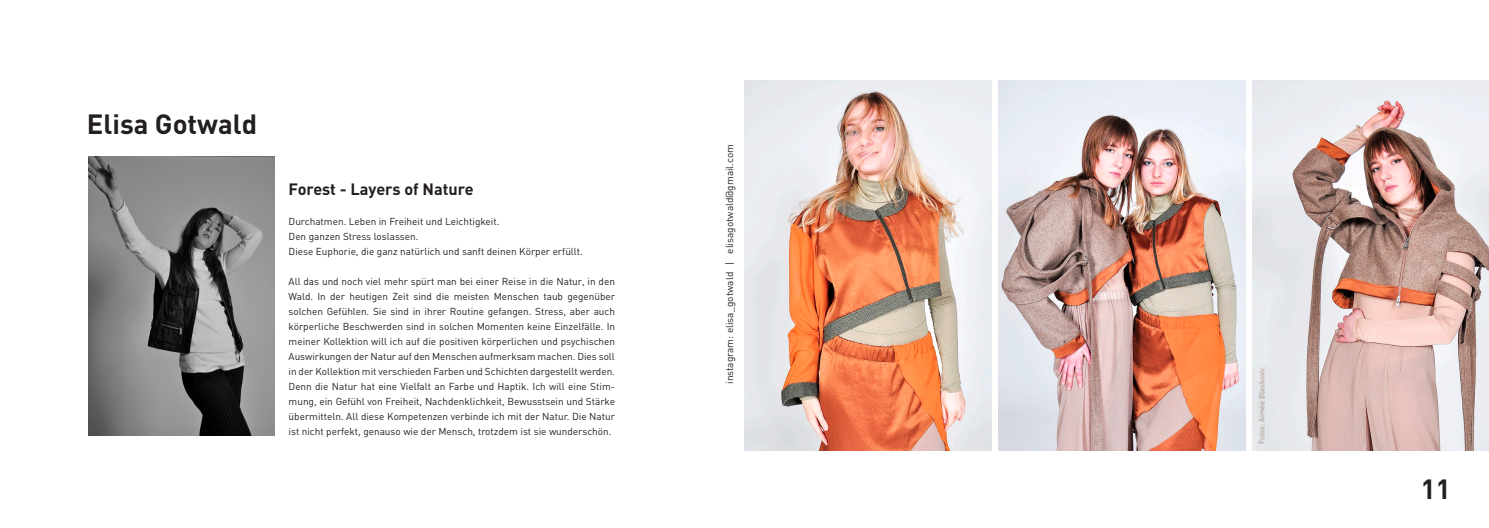
<style>
.page{position:relative;width:1489px;height:528px;background:#fff}
.page>*{position:absolute;margin:0;border:0;box-sizing:border-box;transform-origin:0 0}
.t1{font:700 27.5px "DIN";color:#231f20}
.t2{font:700 16.25px "DIN";color:#231f20}
.t3{font:10px/15px "DIN";color:#231f20}
.t4{font:7.5px "DIN";color:#a78e87}
</style>
<div class="page">
<img style="left:89px;top:156px;width:185px;height:279px">
<img style="left:998px;top:80px;width:247px;height:370px">
<img style="left:1252px;top:80px;width:236px;height:370px">
<img style="left:744px;top:80px;width:247px;height:370px">
<h1 class="t1" style="left:87px;top:106px;width:172px">Elisa Gotwald</h1>
<h2 class="t2" style="left:288px;top:179px;width:186px">Forest - Layers of Nature</h2>
<p class="t3" style="left:288px;top:214px;width:296px">Durchatmen. Leben in Freiheit und Leichtigkeit.<br>Den ganzen Stress loslassen.<br>Diese Euphorie, die ganz natürlich und sanft deinen Körper erfüllt.</p>
<p class="t3" style="left:288px;top:274px;width:328px;text-align:justify">All das und noch viel mehr spürt man bei einer Reise in die Natur, in den Wald. In der heutigen Zeit sind die meisten Menschen taub gegenüber solchen Gefühlen. Sie sind in ihrer Routine gefangen. Stress, aber auch körperliche Beschwerden sind in solchen Momenten keine Einzelfälle. In meiner Kollektion will ich auf die positiven körperlichen und psychischen Auswirkungen der Natur auf den Menschen aufmerksam machen. Dies soll in der Kollektion mit verschieden Farben und Schichten dargestellt werden.<br>Denn die Natur hat eine Vielfalt an Farbe und Haptik. Ich will eine Stim&shy;mung, ein Gefühl von Freiheit, Nachdenklichkeit, Bewusstsein und Stärke übermitteln. All diese Kompetenzen verbinde ich mit der Natur. Die Natur ist nicht perfekt, genauso wie der Mensch, trotzdem ist sie wunderschön.</p>
<p class="t3" style="left:721px;top:384px;width:241px;rotate:-90deg">instagram: elisa_gotwald | elisagotwald@gmail.com</p>
<p class="t4" style="left:1257px;top:444px;width:78px;rotate:-90deg">Fotos: Aimée Blaskovic</p>
<h1 class="t1" style="left:1420px;top:471px;width:31px">11</h1>
</div>
